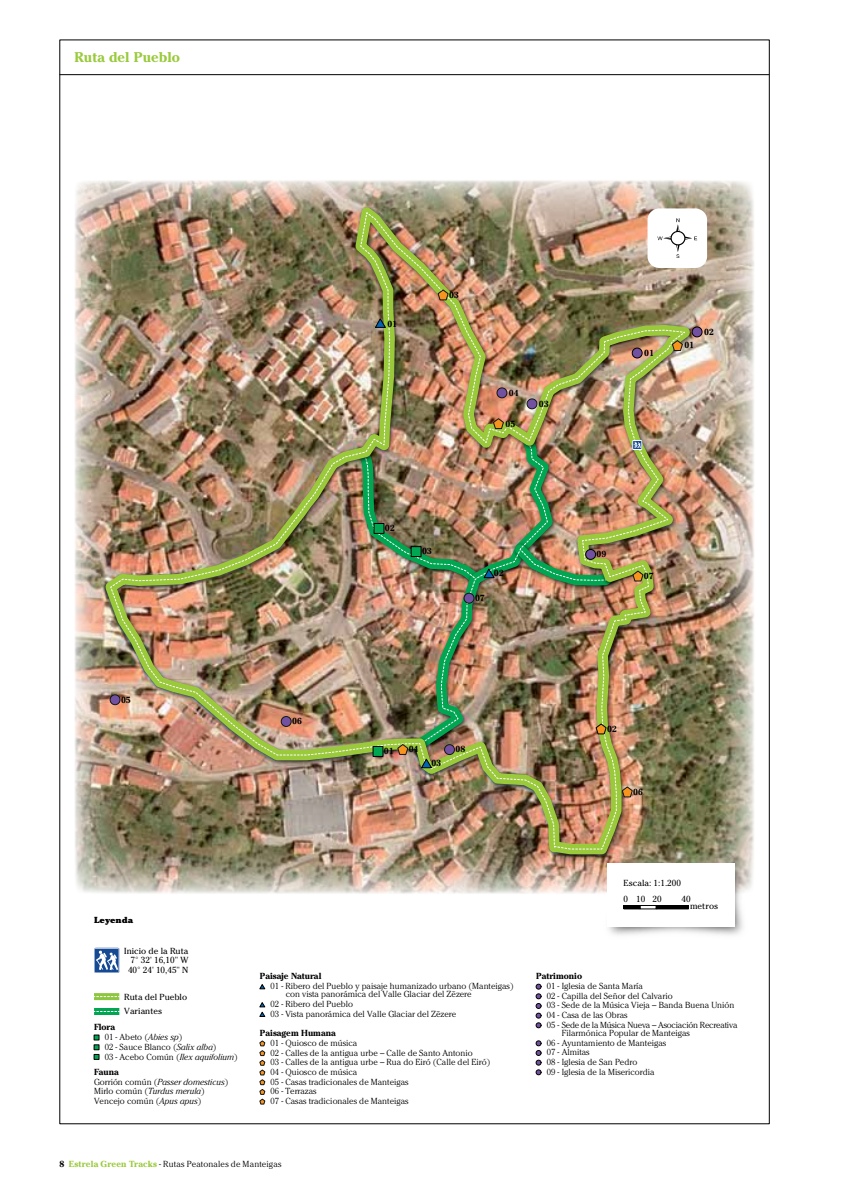
<style>
.page{position:relative;width:844px;height:1191px;background:#fff}
.page>*{position:absolute;margin:0;border:0;box-sizing:border-box;transform-origin:0 0}
.t1{font:700 14px "Cheltenham Std";color:#9aca3c}
.t2{font:300 8.75px/9.6px "Cheltenham Std";color:#000}
.t3{font:8.75px/9.5px "Cheltenham Std";color:#000}
.t4{font:700 8.75px "Cheltenham Std";color:#000}
.t5{font:900 8.75px "Cheltenham Std";color:#000}
.s1{color:#fff}
.s2{font-weight:700}
.s3{font-style:italic}
.s4{font-weight:700;color:#9aca3c}
</style>
<div class="page">
<hr style="left:60px;top:74px;width:708px;height:1px;background:#000">
<img style="left:74px;top:180px;width:680px;height:714px">
<img style="left:98px;top:194px;width:614px;height:665px">
<img style="left:110px;top:208px;width:597px;height:642px">
<img style="left:598px;top:854px;width:154px;height:81px">
<div style="left:607px;top:862px;width:127px;height:64px;background:#fff"></div>
<div style="left:623px;top:905px;width:17px;height:4px;border:1px solid #000"></div>
<div style="left:639px;top:905px;width:17px;height:4px;border:1px solid #000"></div>
<div style="left:655px;top:905px;width:33px;height:4px;border:1px solid #000"></div>
<svg style="left:94px;top:947px;width:25px;height:26px"></svg>
<div style="left:94px;top:993px;width:25px;height:7px;background:#8dc63f"></div>
<svg style="left:94px;top:996px;width:25px;height:1px"></svg>
<div style="left:94px;top:1008px;width:25px;height:7px;background:#00a651"></div>
<svg style="left:94px;top:1011px;width:25px;height:1px"></svg>
<svg style="left:94px;top:1034px;width:5px;height:25px"></svg>
<svg style="left:259px;top:1040px;width:7px;height:65px"></svg>
<svg style="left:259px;top:984px;width:7px;height:6px"></svg>
<svg style="left:259px;top:1002px;width:7px;height:15px"></svg>
<svg style="left:535px;top:983px;width:6px;height:45px"></svg>
<svg style="left:535px;top:1040px;width:6px;height:35px"></svg>
<h1 class="t1" style="left:74px;top:49px;width:107px">Ruta del Pueblo</h1>
<p class="t4" style="left:387px;top:318px;width:11px">01</p>
<p class="t4" style="left:449px;top:289px;width:11px">03</p>
<p class="t4" style="left:509px;top:387px;width:11px">04</p>
<p class="t4" style="left:505px;top:418px;width:11px">05</p>
<p class="t4" style="left:539px;top:398px;width:11px">03</p>
<p class="t4" style="left:644px;top:347px;width:11px">01</p>
<p class="t4" style="left:684px;top:340px;width:11px">01</p>
<p class="t4" style="left:704px;top:326px;width:11px">02</p>
<p class="t4" style="left:385px;top:523px;width:11px">02</p>
<p class="t4" style="left:422px;top:546px;width:11px">03</p>
<p class="t4" style="left:475px;top:593px;width:11px">07</p>
<p class="t4" style="left:493px;top:567px;width:11px">02</p>
<p class="t4" style="left:596px;top:549px;width:11px">09</p>
<p class="t4" style="left:643px;top:570px;width:11px">07</p>
<p class="t4" style="left:121px;top:694px;width:11px">05</p>
<p class="t4" style="left:292px;top:716px;width:11px">06</p>
<p class="t4" style="left:384px;top:746px;width:11px">01</p>
<p class="t4" style="left:408px;top:744px;width:11px">04</p>
<p class="t4" style="left:431px;top:758px;width:11px">03</p>
<p class="t4" style="left:455px;top:744px;width:11px">08</p>
<p class="t4" style="left:607px;top:723px;width:11px">02</p>
<p class="t4" style="left:633px;top:786px;width:11px">06</p>
<p class="t5" style="left:94px;top:914px;width:41px">Leyenda</p>
<p class="t3" style="left:128px;top:946px;width:62px;text-align:justify;text-indent:-4px">Inicio de la Ruta <span class="s1">0</span>7° 32' 16,10" W 40° 24' 10,45" N</p>
<p class="t3" style="left:124px;top:989px;width:64px;line-height:14.2px">Ruta del Pueblo<br>Variantes</p>
<p class="t4" style="left:260px;top:970px;width:63px">Paisaje Natural</p>
<p class="t2" style="left:285px;top:981px;width:229px;line-height:8.4px;text-indent:-15px">01 - Ribero del Pueblo y paisaje humanizado urbano (Manteigas) con vista panorámica del Valle Glaciar del Zêzere</p>
<p class="t2" style="left:270px;top:1008px;width:187px">03 - Vista panorámica del Valle Glaciar del Zêzere</p>
<p class="t2" style="left:270px;top:999px;width:84px">02 - Ribero del Pueblo</p>
<p class="t4" style="left:94px;top:1022px;width:23px">Flora</p>
<p class="t2" style="left:94px;top:1066px;width:136px"><span class="s2">Fauna<br></span>Gorrión común (<span class="s3">Passer domesticus</span>)<br>Mirlo común (<span class="s3">Turdus merula</span>)<br>Vencejo común (<span class="s3">Apus apus</span>)</p>
<p class="t2" style="left:105px;top:1032px;width:135px">01 - Abeto (<span class="s3">Abies sp</span>)<br>02 - Sauce Blanco (<span class="s3">Salix alba</span>)<br>03 - Acebo Común (<span class="s3">Ilex aquifolium</span>)</p>
<p class="t4" style="left:260px;top:1027px;width:77px">Paisagem Humana</p>
<p class="t2" style="left:270px;top:1038px;width:88px">01 - Quiosco de música</p>
<p class="t2" style="left:270px;top:1057px;width:221px">03 - Calles de la antigua urbe – Rua do Eiró (Calle del Eiró)</p>
<p class="t2" style="left:270px;top:1047px;width:203px">02 - Calles de la antigua urbe – Calle de Santo Antonio</p>
<p class="t2" style="left:270px;top:1067px;width:139px">04 - Quiosco de música<br>05 - Casas tradicionales de Manteigas<br>06 - Terrazas<br>07 - Casas tradicionales de Manteigas</p>
<p class="t2" style="left:60px;top:1159px;width:223px"><span class="s2">8</span> <span class="s4">Estrela Green Tracks</span> - Rutas Peatonales de Manteigas</p>
<p class="t3" style="left:623px;top:878px;width:59px">Escala: 1:1.200</p>
<p class="t3" style="left:623px;top:894px;width:39px">0 10 20</p>
<p class="t3" style="left:690px;top:896px;width:30px;line-height:6.5px;text-indent:-9px">40 metros</p>
<p class="t4" style="left:536px;top:970px;width:48px">Patrimonio</p>
<p class="t2" style="left:546px;top:981px;width:192px">01 - Iglesia de Santa María<br>02 - Capilla del Señor del Calvario<br>03 - Sede de la Música Vieja – Banda Buena Unión 04 - Casa de las Obras<br>05 - Sede de la Música Nueva – Asociación Recreativa</p>
<p class="t2" style="left:546px;top:1028px;width:145px;text-indent:15px">Filarmónica Popular de Manteigas<br>06 - Ayuntamiento de Manteigas<br>07 - Almitas<br>08 - Iglesia de San Pedro<br>09 - Iglesia de la Misericordia</p>
</div>
